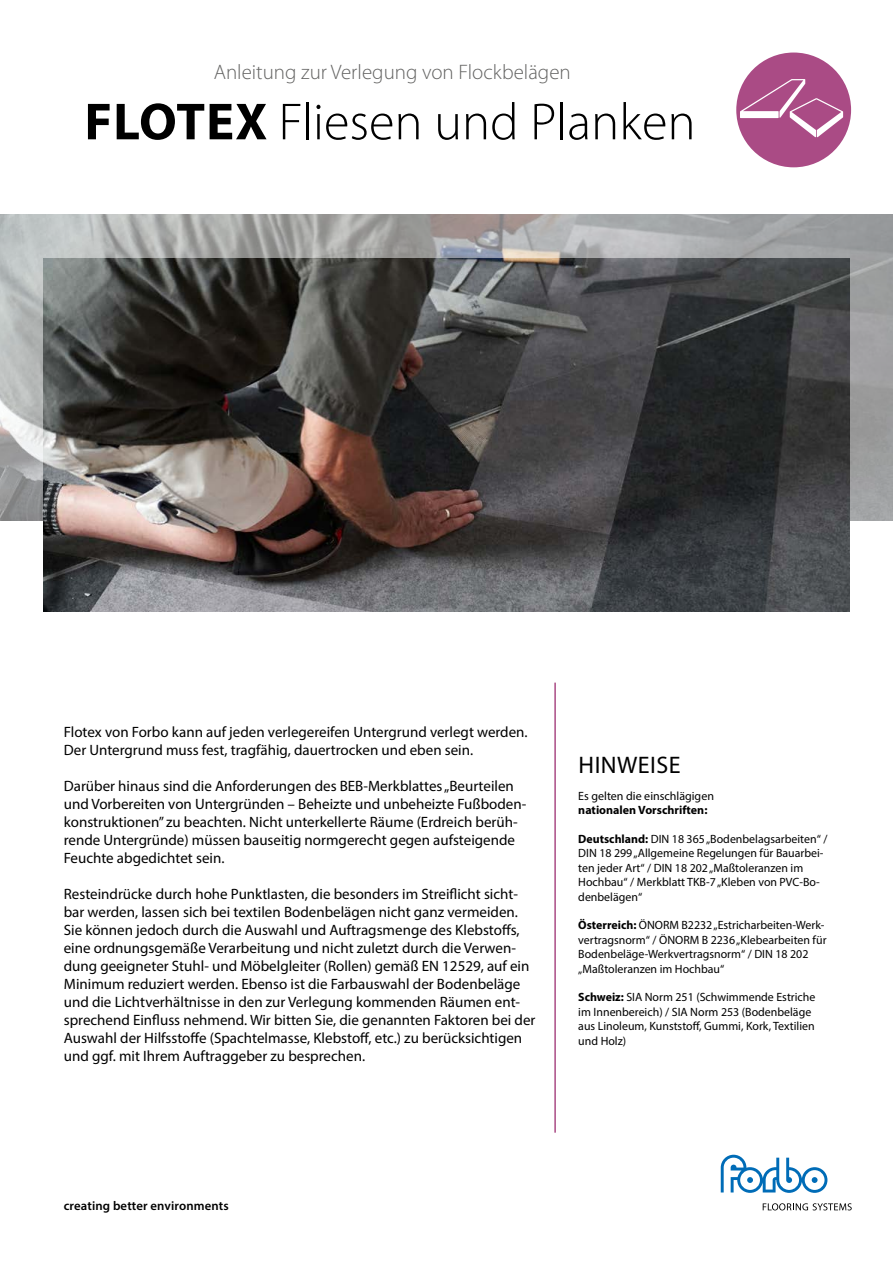
<style>
.page{position:relative;width:893px;height:1263px;background:#fff}
.page>*{position:absolute;margin:0;border:0;box-sizing:border-box;transform-origin:0 0}
.t1{font:300 52.5px "Myriad Pro";color:#000}
.t2{font:24px "Myriad Pro";letter-spacing:.02em;color:#000}
.t3{font:300 21px "Myriad Pro";color:#636362}
.t4{font:15px/18px "Myriad Pro";color:#000}
.t5{font:600 12.75px "Myriad Pro";letter-spacing:.01em;color:#000}
.t6{font:12px/14.4px "Myriad Pro";color:#000}
.t7{font:700 12px "Myriad Pro";color:#000}
.s1{font-weight:700}
</style>
<div class="page">
<svg style="left:763px;top:1203px;width:89px;height:7px"></svg>
<svg style="left:721px;top:1155px;width:106px;height:38px"></svg>
<div style="left:736px;top:53px;width:115px;height:114px;background:#aa4b85;border-radius:50%"></div>
<hr style="left:554px;top:683px;width:2px;height:450px;background:#aa4b85">
<img style="left:0;top:215px;width:893px;height:306px">
<img style="left:44px;top:258px;width:805px;height:354px">
<svg style="left:740px;top:79px;width:103px;height:58px"></svg>
<h3 class="t3" style="left:214px;top:59px;width:358px">Anleitung zur Verlegung von Flockbelägen</h3>
<h1 class="t1" style="left:84px;top:90px;width:613px"><span class="s1">FLOTEX</span> Fliesen und Planken</h1>
<p class="t4" style="left:64px;top:722px;width:465px">Flotex von Forbo kann auf jeden verlegereifen Untergrund verlegt werden.<br>Der Untergrund muss fest, tragfähig, dauertrocken und eben sein.</p>
<p class="t4" style="left:64px;top:776px;width:464px">Darüber hinaus sind die Anforderungen des BEB-Merkblattes „Beurteilen und Vorbereiten von Untergründen – Beheizte und unbeheizte Fußboden&shy;konstruktionen” zu beachten. Nicht unterkellerte Räume (Erdreich berüh&shy;rende Untergründe) müssen bauseitig normgerecht gegen aufsteigende Feuchte abgedichtet sein.</p>
<p class="t4" style="left:64px;top:884px;width:473px">Resteindrücke durch hohe Punktlasten, die besonders im Streiflicht sicht&shy;bar werden, lassen sich bei textilen Bodenbelägen nicht ganz vermeiden.<br>Sie können jedoch durch die Auswahl und Auftragsmenge des Klebstoffs, eine ordnungsgemäße Verarbeitung und nicht zuletzt durch die Verwen&shy;dung geeigneter Stuhl- und Möbelgleiter (Rollen) gemäß EN 12529, auf ein Minimum reduziert werden. Ebenso ist die Farbauswahl der Bodenbeläge und die Lichtverhältnisse in den zur Verlegung kommenden Räumen ent&shy;sprechend Einfluss nehmend. Wir bitten Sie, die genannten Faktoren bei der Auswahl der Hilfsstoffe (Spachtelmasse, Klebstoff, etc.) zu berücksichtigen und ggf. mit Ihrem Auftraggeber zu besprechen.</p>
<h2 class="t2" style="left:579px;top:750px;width:104px">HINWEISE</h2>
<p class="t6" style="left:578px;top:788px;width:137px">Es gelten die einschlägigen</p>
<p class="t7" style="left:578px;top:802px;width:131px">nationalen Vorschriften:</p>
<p class="t6" style="left:578px;top:831px;width:251px"><span class="s1">Deutschland:</span> DIN 18 365 „Bodenbelagsarbeiten“ / DIN 18 299 „Allgemeine Regelungen für Bauarbei&shy;ten jeder Art“ / DIN 18 202 „Maßtoleranzen im Hochbau“ / Merkblatt TKB-7 „Kleben von PVC-Bo&shy;denbelägen“</p>
<p class="t6" style="left:578px;top:918px;width:250px"><span class="s1">Österreich:</span> ÖNORM B2232 „Estricharbeiten-Werk&shy;vertragsnorm“ / ÖNORM B 2236 „Klebearbeiten für Bodenbeläge-Werkvertragsnorm“ / DIN 18 202 „Maßtoleranzen im Hochbau“</p>
<p class="t6" style="left:578px;top:990px;width:239px"><span class="s1">Schweiz:</span> SIA Norm 251 (Schwimmende Estriche im Innenbereich) / SIA Norm 253 (Bodenbeläge aus Linoleum, Kunststoff, Gummi, Kork, Textilien und Holz)</p>
<p class="t5" style="left:64px;top:1198px;width:166px">creating better environments</p>
</div>
